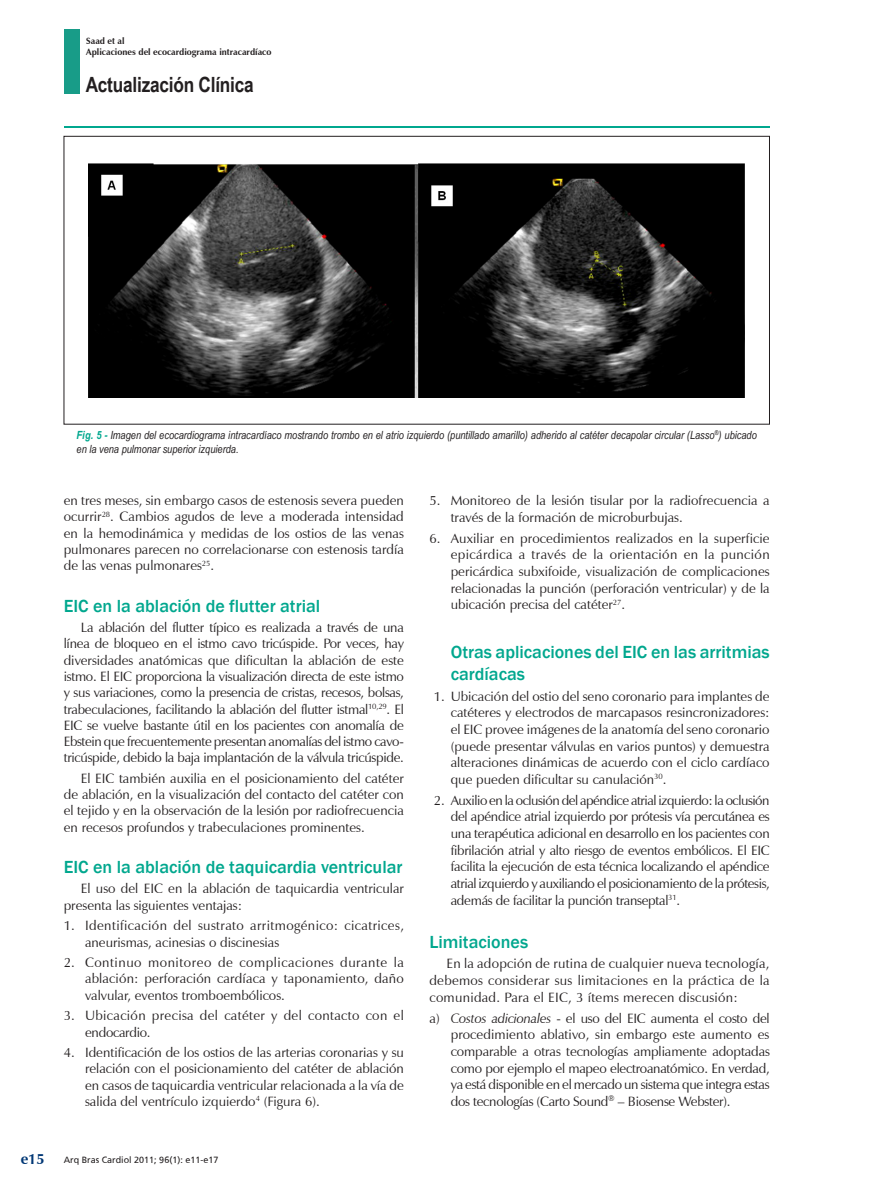
<style>
.page{position:relative;width:893px;height:1191px;background:#fff}
.page>*{position:absolute;margin:0;border:0;box-sizing:border-box;transform-origin:0 0}
.t1{font:700 21px "Arial Narrow";letter-spacing:-.01em;color:#231f20}
.Títulos__textos{font:500 18px "Franklin Gothic";color:#00a78e}
.Texto{font:500 18px/22px "Franklin Gothic";color:#00a78e}
.t2{font:700 15px "Zapf Humanist 601 BT";color:#013775}
.Texto-2{font:13.5px/16.6px "Zapf Humanist 601 BT";color:#231f20;text-align:justify}
.Texto-3{font:13.5px/16.4px "Zapf Humanist 601 BT";letter-spacing:.03em;color:#231f20}
.Texto-4{font:13.5px/16.4px "Zapf Humanist 601 BT";letter-spacing:.025em;color:#231f20}
._04_FIGURA_ref{font:italic 11.25px/13.5px "Arial Narrow";color:#231f20}
.t3{font:700 9px "Zapf Humanist 601 BT";color:#231f20}
.t4{font:9px "Frutiger";color:#231f20}
.s1{font-weight:700;color:#00a78e}
.s2{font-style:italic}
</style>
<div class="page">
<div style="left:64px;top:29px;width:16px;height:65px;background:#189c88"></div>
<hr style="left:64px;top:126px;width:706px;height:2px;background:#00a78e">
<img style="left:88px;top:163px;width:657px;height:234px">
<p class="t3" style="left:86px;top:36px;width:40px">Saad et al</p>
<p class="t3" style="left:86px;top:47px;width:187px">Aplicaciones del ecocardiograma intracardíaco</p>
<h1 class="t1" style="left:86px;top:68px;width:170px">Actualización Clínica</h1>
<p class="_04_FIGURA_ref" style="left:77px;top:428px;width:682px"><span class="s1">Fig. 5 -</span> Imagen del ecocardiograma intracardíaco mostrando trombo en el atrio izquierdo (puntillado amarillo) adherido al catéter decapolar circular (Lasso<sup>®</sup>) ubicado en la vena pulmonar superior izquierda.</p>
<p class="Texto-2" style="left:64px;top:492px;width:342px">en tres meses, sin embargo casos de estenosis severa pueden ocurrir<sup>28</sup>. Cambios agudos de leve a moderada intensidad en la hemodinámica y medidas de los ostios de las venas pulmonares parecen no correlacionarse con estenosis tardía de las venas pulmonares<sup>25</sup>.</p>
<p class="Títulos__textos" style="left:64px;top:594px;width:258px">EIC en la ablación de flutter atrial</p>
<p class="Texto-2" style="left:64px;top:619px;width:342px;text-indent:17px">La ablación del flutter típico es realizada a través de una línea de bloqueo en el istmo cavo tricúspide. Por veces, hay diversidades anatómicas que dificultan la ablación de este istmo. El EIC proporciona la visualización directa de este istmo y sus variaciones, como la presencia de cristas, recesos, bolsas, trabeculaciones, facilitando la ablación del flutter istmal<sup>10,29</sup>. El EIC se vuelve bastante útil en los pacientes con anomalía de Ebstein que frecuentemente presentan anomalías del istmo cavo&shy;tricúspide, debido la baja implantación de la válvula tricúspide.</p>
<p class="Texto-2" style="left:64px;top:770px;width:342px;text-indent:17px">El EIC también auxilia en el posicionamiento del catéter de ablación, en la visualización del contacto del catéter con el tejido y en la observación de la lesión por radiofrecuencia en recesos profundos y trabeculaciones prominentes.</p>
<p class="Títulos__textos" style="left:64px;top:855px;width:340px">EIC en la ablación de taquicardia ventricular</p>
<p class="Texto-2" style="left:64px;top:880px;width:342px;text-indent:17px">El uso del EIC en la ablación de taquicardia ventricular presenta las siguientes ventajas:</p>
<p class="Texto-3" style="left:85px;top:917px;width:321px;text-indent:-21px">1. Identificación del sustrato arritmogénico: cicatrices, aneurismas, acinesias o discinesias</p>
<p class="Texto-2" style="left:85px;top:954px;width:320px;text-indent:-21px">2. Continuo monitoreo de complicaciones durante la ablación: perforación cardíaca y taponamiento, daño valvular, eventos tromboembólicos.</p>
<p class="Texto-4" style="left:85px;top:1007px;width:320px;text-indent:-21px">3. Ubicación precisa del catéter y del contacto con el endocardio.</p>
<p class="Texto-2" style="left:85px;top:1044px;width:320px;text-indent:-21px">4. Identificación de los ostios de las arterias coronarias y su relación con el posicionamiento del catéter de ablación en casos de taquicardia ventricular relacionada a la vía de salida del ventrículo izquierdo<sup>4</sup> (Figura 6).</p>
<p class="t2" style="left:21px;top:1149px;width:26px">e15</p>
<p class="t4" style="left:64px;top:1154px;width:156px">Arq Bras Cardiol 2011; 96(1): e11-e17</p>
<p class="Texto-2" style="left:451px;top:492px;width:321px;text-indent:-21px">5. Monitoreo de la lesión tisular por la radiofrecuencia a través de la formación de microburbujas.</p>
<p class="Texto-2" style="left:451px;top:529px;width:321px;text-indent:-21px">6. Auxiliar en procedimientos realizados en la superficie epicárdica a través de la orientación en la punción pericárdica subxifoide, visualización de complicaciones relacionadas la punción (perforación ventricular) y de la ubicación precisa del catéter<sup>27</sup>.</p>
<p class="Texto" style="left:451px;top:641px;width:320px">Otras aplicaciones del EIC en las arritmias cardíacas</p>
<p class="Texto-2" style="left:451px;top:687px;width:320px;text-indent:-17px">1. Ubicación del ostio del seno coronario para implantes de catéteres y electrodos de marcapasos resincronizadores: el EIC provee imágenes de la anatomía del seno coronario (puede presentar válvulas en varios puntos) y demuestra alteraciones dinámicas de acuerdo con el ciclo cardíaco que pueden dificultar su canulación<sup>30</sup>.</p>
<p class="Texto-2" style="left:451px;top:791px;width:321px;text-indent:-17px">2. Auxilio en la oclusión del apéndice atrial izquierdo: la oclusión del apéndice atrial izquierdo por prótesis vía percutánea es una terapéutica adicional en desarrollo en los pacientes con fibrilación atrial y alto riesgo de eventos embólicos. El EIC facilita la ejecución de esta técnica localizando el apéndice atrial izquierdo y auxiliando el posicionamiento de la prótesis, además de facilitar la punción transeptal<sup>31</sup>.</p>
<p class="Títulos__textos" style="left:429px;top:930px;width:100px">Limitaciones</p>
<p class="Texto-2" style="left:429px;top:955px;width:342px;text-indent:17px">En la adopción de rutina de cualquier nueva tecnología, debemos considerar sus limitaciones en la práctica de la comunidad. Para el EIC, 3 ítems merecen discusión:</p>
<p class="Texto-2" style="left:451px;top:1009px;width:321px;text-indent:-21px">a) <span class="s2">Costos adicionales</span> - el uso del EIC aumenta el costo del procedimiento ablativo, sin embargo este aumento es comparable a otras tecnologías ampliamente adoptadas como por ejemplo el mapeo electroanatómico. En verdad, ya está disponible en el mercado un sistema que integra estas dos tecnologías (Carto Sound<sup>®</sup> – Biosense Webster).</p>
</div>
